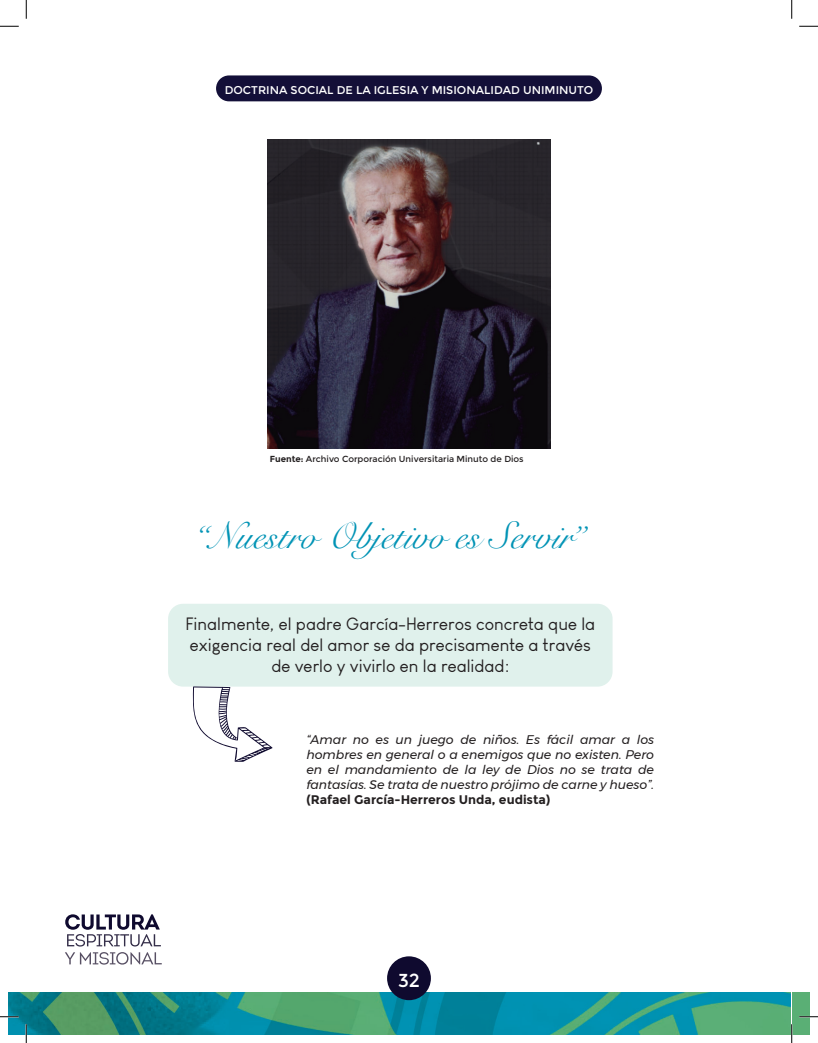
<style>
.page{position:relative;width:818px;height:1043px;background:#fff}
.page>*{position:absolute;margin:0;border:0;box-sizing:border-box;transform-origin:0 0}
.t1{font:37.5px "Snell Roundhand";color:#0093b5}
.t2{font:18.75px "Montserrat";color:#fff}
.t3{font:17.5px/21px "Louis George Cafe";color:#231f20;text-align:center}
.t4{font:italic 12.5px/15px "Montserrat";color:#231f20;text-align:justify}
.t5{font:700 12.5px "Montserrat";color:#231f20}
.t6{font:11.25px "Montserrat";color:#fff}
.t7{font:8.75px "Montserrat";color:#231f20}
.s1{font-weight:700}
</style>
<div class="page">
<img style="left:792px;top:993px;width:17px;height:41px">
<img style="left:9px;top:993px;width:781px;height:41px">
<div style="left:216px;top:75px;width:386px;height:26px;background:#130f38;border-radius:13px"></div>
<svg style="left:65px;top:952px;width:97px;height:12px"></svg>
<svg style="left:65px;top:914px;width:96px;height:32px"></svg>
<div style="left:387px;top:956px;width:44px;height:44px;background:#0f0a2f;border-radius:50%"></div>
<img style="left:267px;top:140px;width:283px;height:309px">
<div style="left:168px;top:603px;width:444px;height:83px;background:#e0f1ec;border-radius:15px"></div>
<svg style="left:191px;top:686px;width:81px;height:75px"></svg>
<svg style="left:0;top:25px;width:19px;height:2px"></svg>
<svg style="left:799px;top:25px;width:19px;height:2px"></svg>
<svg style="left:0;top:1015px;width:19px;height:2px"></svg>
<svg style="left:799px;top:1015px;width:19px;height:2px"></svg>
<svg style="left:25px;top:0;width:2px;height:19px"></svg>
<svg style="left:25px;top:1024px;width:2px;height:18px"></svg>
<svg style="left:791px;top:0;width:1px;height:19px"></svg>
<svg style="left:790px;top:1024px;width:2px;height:18px"></svg>
<p class="t6" style="left:225px;top:83px;width:370px">DOCTRINA SOCIAL DE LA IGLESIA Y MISIONALIDAD UNIMINUTO</p>
<p class="t7" style="left:270px;top:453px;width:255px"><span class="s1">Fuente:</span> Archivo Corporación Universitaria Minuto de Dios</p>
<h1 class="t1" style="left:195px;top:506px;width:394px">“Nuestro Objetivo es Servir”</h1>
<h3 class="t3" style="left:185px;top:613px;width:411px">Finalmente, el padre García-Herreros concreta que la exigencia real del amor se da precisamente a través de verlo y vivirlo en la realidad:</h3>
<p class="t4" style="left:306px;top:731px;width:349px">“Amar no es un juego de niños. Es fácil amar a los hombres en general o a enemigos que no existen. Pero en el mandamiento de la ley de Dios no se trata de fantasías. Se trata de nuestro prójimo de carne y hueso”.</p>
<p class="t5" style="left:306px;top:791px;width:245px">(Rafael García-Herreros Unda, eudista)</p>
<h2 class="t2" style="left:398px;top:969px;width:23px">32</h2>
</div>
